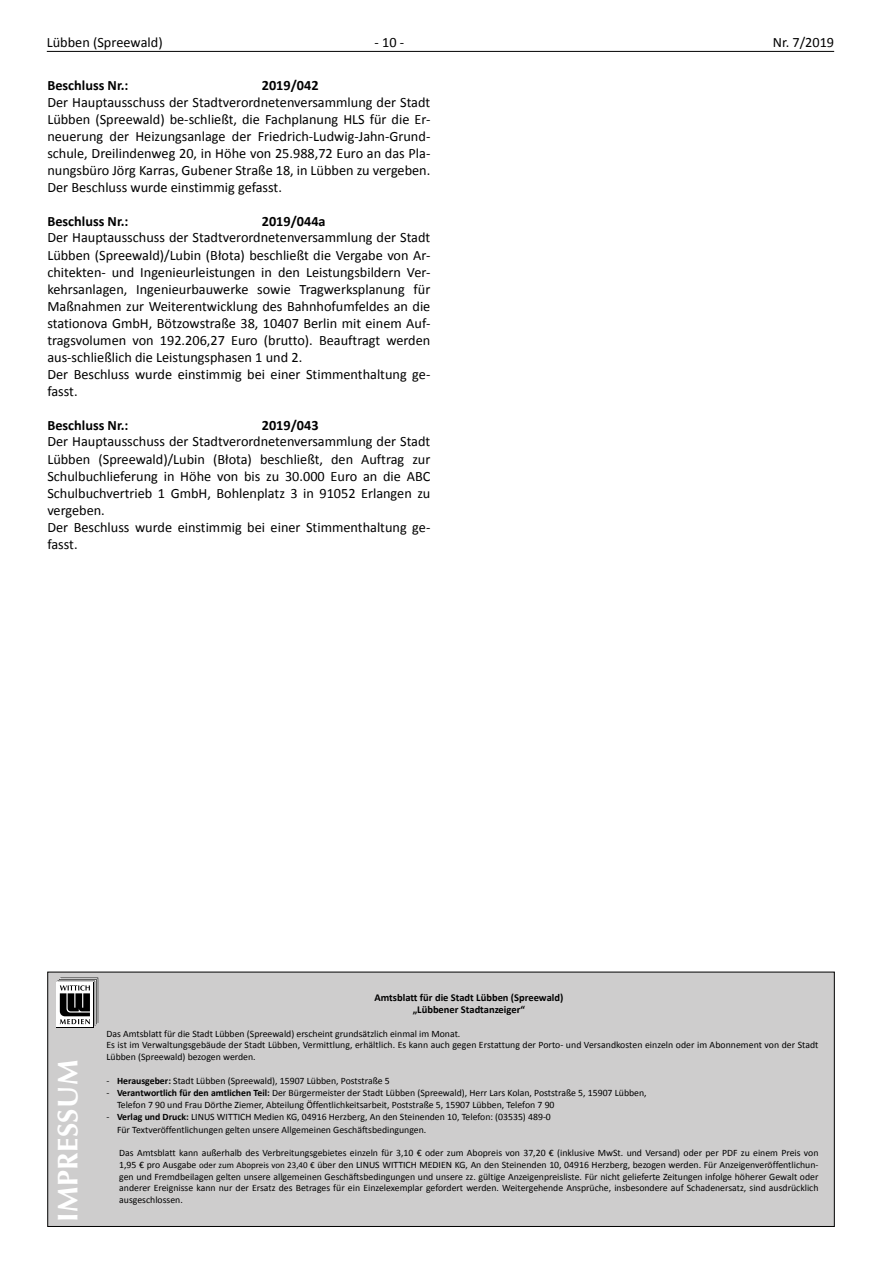
<style>
.page{position:relative;width:881px;height:1263px;background:#fff}
.page>*{position:absolute;margin:0;border:0;box-sizing:border-box;transform-origin:0 0}
.t1{font:700 28.5px "Optima LT";letter-spacing:.015em;color:#fff}
.t2{font:14.25px/17.1px "Calibri";color:#000}
.t3{font:700 14.25px "Calibri";color:#000}
.t4{font:700 10.5px/12.6px "Calibri";color:#000;text-align:center}
.t5{font:9.75px/11.7px "Calibri";color:#000}
.s1{font-weight:700}
.s2{font-size:9px}
</style>
<div class="page">
<hr style="left:47px;top:51px;width:786px;height:1px;background:#000">
<div style="left:47px;top:972px;width:787px;height:255px;background:#cecdcd;border:1px solid #000"></div>
<div style="left:56px;top:982px;width:38px;height:45px;background:#fff"></div>
<svg style="left:57px;top:977px;width:41px;height:49px"></svg>
<h2 class="t2" style="left:47px;top:33px;width:117px">Lübben (Spreewald)</h2>
<h2 class="t2" style="left:374px;top:33px;width:31px">- 10 -</h2>
<h2 class="t2" style="left:772px;top:33px;width:63px">Nr. 7/2019</h2>
<h2 class="t3" style="left:47px;top:77px;width:83px">Beschluss Nr.:</h2>
<h2 class="t3" style="left:262px;top:77px;width:58px">2019/042</h2>
<p class="t2" style="left:47px;top:93px;width:384px;text-align:justify">Der Hauptausschuss der Stadtverordnetenversammlung der Stadt Lübben (Spreewald) be-schließt, die Fachplanung HLS für die Er&shy;neuerung der Heizungsanlage der Friedrich-Ludwig-Jahn-Grund&shy;schule, Dreilindenweg 20, in Höhe von 25.988,72 Euro an das Pla&shy;nungsbüro Jörg Karras, Gubener Straße 18, in Lübben zu vergeben.<br>Der Beschluss wurde einstimmig gefasst.</p>
<h2 class="t3" style="left:47px;top:212px;width:83px">Beschluss Nr.:</h2>
<h2 class="t3" style="left:262px;top:212px;width:65px">2019/044a</h2>
<p class="t2" style="left:47px;top:229px;width:384px">Der Hauptausschuss der Stadtverordnetenversammlung der Stadt Lübben (Spreewald)/Lubin (Błota) beschließt die Vergabe von Ar&shy;chitekten- und Ingenieurleistungen in den Leistungsbildern Ver&shy;kehrsanlagen, Ingenieurbauwerke sowie Tragwerksplanung für Maßnahmen zur Weiterentwicklung des Bahnhofumfeldes an die stationova GmbH, Bötzowstraße 38, 10407 Berlin mit einem Auf&shy;tragsvolumen von 192.206,27 Euro (brutto). Beauftragt werden aus-schließlich die Leistungsphasen 1 und 2.<br>Der Beschluss wurde einstimmig bei einer Stimmenthaltung ge&shy;fasst.</p>
<h2 class="t3" style="left:47px;top:416px;width:83px">Beschluss Nr.:</h2>
<h2 class="t3" style="left:262px;top:416px;width:58px">2019/043</h2>
<p class="t2" style="left:47px;top:432px;width:384px">Der Hauptausschuss der Stadtverordnetenversammlung der Stadt Lübben (Spreewald)/Lubin (Błota) beschließt, den Auftrag zur Schulbuchlieferung in Höhe von bis zu 30.000 Euro an die ABC Schulbuchvertrieb 1 GmbH, Bohlenplatz 3 in 91052 Erlangen zu vergeben.<br>Der Beschluss wurde einstimmig bei einer Stimmenthaltung ge&shy;fasst.</p>
<h1 class="t1" style="left:51px;top:1222px;width:163px;rotate:-90deg">IMPRESSUM</h1>
<p class="t4" style="left:374px;top:990px;width:190px">Amtsblatt für die Stadt Lübben (Spreewald) „Lübbener Stadtanzeiger“</p>
<p class="t5" style="left:106px;top:1027px;width:713px">Das Amtsblatt für die Stadt Lübben (Spreewald) erscheint grundsätzlich einmal im Monat.<br>Es ist im Verwaltungsgebäude der Stadt Lübben, Vermittlung, erhältlich. Es kann auch gegen Erstattung der Porto- und Versandkosten einzeln oder im Abonnement von der Stadt<br>Lübben (Spreewald) bezogen werden.</p>
<p class="t5" style="left:106px;top:1075px;width:285px">- <span class="s1">Herausgeber:</span> Stadt Lübben (Spreewald), 15907 Lübben, Poststraße 5</p>
<p class="t5" style="left:117px;top:1086px;width:531px;text-indent:-11px">- <span class="s1">Verantwortlich für den amtlichen Teil:</span> Der Bürgermeister der Stadt Lübben (Spreewald), Herr Lars Kolan, Poststraße 5, 15907 Lübben,<br>Telefon 7 90 und Frau Dörthe Ziemer, Abteilung Öffentlichkeitsarbeit, Poststraße 5, 15907 Lübben, Telefon 7 90</p>
<p class="t5" style="left:117px;top:1110px;width:435px;line-height:12.6px;text-indent:-11px">- <span class="s1">Verlag und Druck:</span> LINUS WITTICH Medien KG, 04916 Herzberg, An den Steinenden 10, Telefon: (03535) 489-0<br>Für Textveröffentlichungen gelten unsere Allgemeinen Geschäftsbedingungen.</p>
<p class="t5" style="left:119px;top:1147px;width:700px">Das Amtsblatt kann außerhalb des Verbreitungsgebietes einzeln für 3,10 € oder zum Abopreis von 37,20 € (inklusive MwSt. und Versand) oder per PDF zu einem Preis von<br>1,95 € pro Ausgabe <span class="s2">oder zum Abopreis von 23,40 €</span> über den Linus</p>
<p class="t5" style="left:119px;top:1158px;width:700px;text-align:justify;text-indent:335px">KG, An den Steinenden 10, 04916 Herzberg, bezogen werden. Für Anzeigenveröffentlichun&shy;gen und Fremdbeilagen gelten unsere allgemeinen Geschäftsbedingungen und unsere zz. gültige Anzeigenpreisliste. Für nicht gelieferte Zeitungen infolge höherer Gewalt oder anderer Ereignisse kann nur der Ersatz des Betrages für ein Einzelexemplar gefordert werden. Weitergehende Ansprüche, insbesondere auf Schadenersatz, sind ausdrücklich ausgeschlossen.</p>
<p class="t5" style="left:382px;top:1158px;width:14px">Wittich</p>
<p class="t5" style="left:419px;top:1158px;width:14px">Medien</p>
</div>
